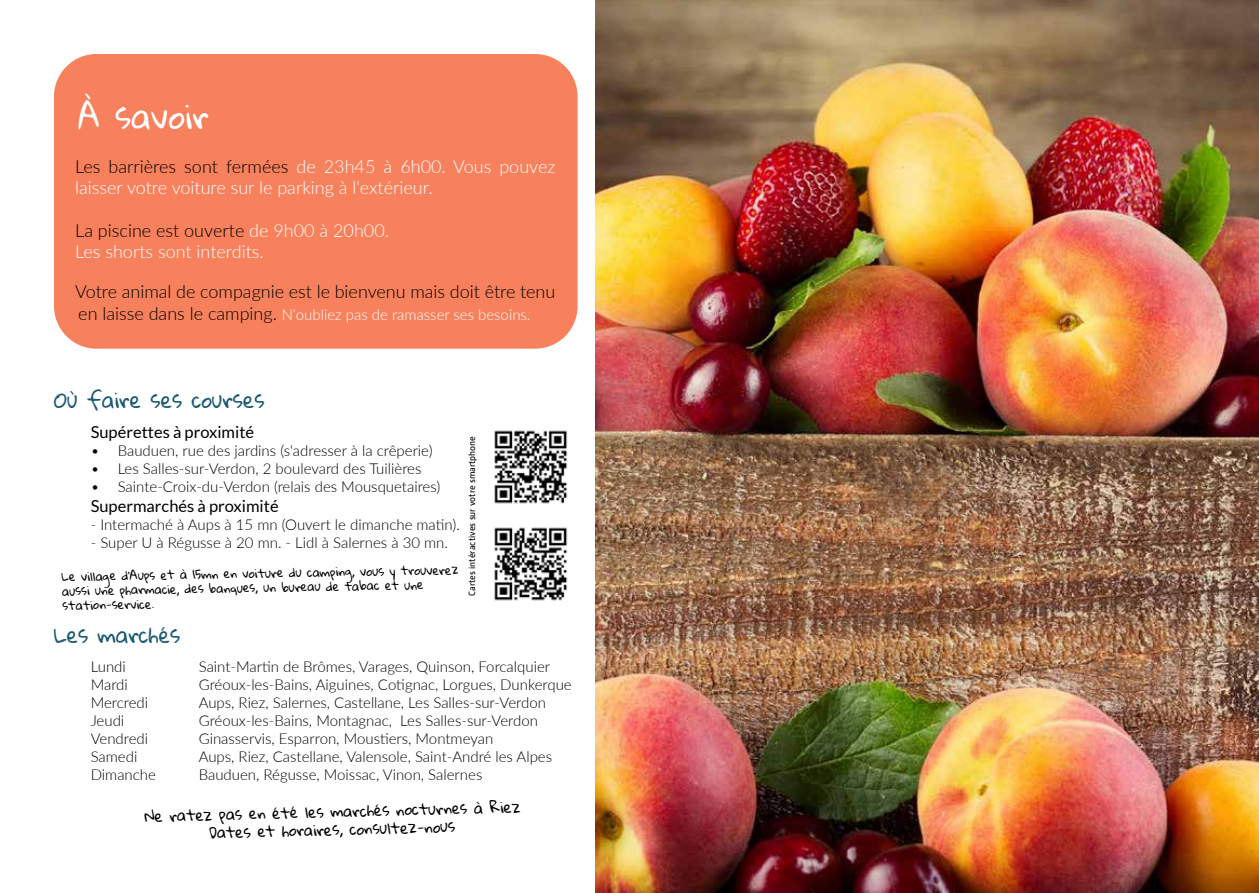
<style>
.page{position:relative;width:1259px;height:893px;background:#fff}
.page>*{position:absolute;margin:0;border:0;box-sizing:border-box;transform-origin:0 0}
.t1{font:33px "Gloria Hallelujah";color:#fff}
.t2{font:21px "Gloria Hallelujah";color:#1d5a73}
.t3{font:300 18px/21.6px "Lato";color:#fff}
.t4{font:300 18px "Lato";color:#000}
.t5{font:16.5px "Lato";color:#000}
.t6{font:300 15px "Lato";color:#000}
.t7{font:15px/18px "Gloria Hallelujah";color:#000;text-align:center}
.t8{font:300 15px "Lato";color:#fff}
.t9{font:12px/14.4px "Gloria Hallelujah";color:#000}
.t10{font:9px "Alwyn New Rounded";color:#000}
.s1{color:#000}
.s2{font-size:18px;color:#000}
</style>
<div class="page">
<div style="left:54px;top:54px;width:523px;height:295px;background:#f6815c;border-radius:43px"></div>
<img style="left:494px;top:430px;width:74px;height:74px">
<img style="left:494px;top:527px;width:74px;height:74px">
<img style="left:595px;top:0;width:664px;height:893px">
<h1 class="t1" style="left:78px;top:99px;width:132px">À savoir</h1>
<p class="t3" style="left:75px;top:155px;width:481px"><span class="s1">Les barrières sont fermées</span> de 23h45 à 6h00. Vous pouvez laisser votre voiture sur le parking à l‘extérieur.</p>
<p class="t3" style="left:75px;top:220px;width:315px;line-height:21px"><span class="s1">La piscine est ouverte</span> de 9h00 à 20h00.<br>Les shorts sont interdits.</p>
<p class="t4" style="left:75px;top:279px;width:481px">Votre animal de compagnie est le bienvenu mais doit être tenu</p>
<p class="t8" style="left:78px;top:304px;width:454px"><span class="s2">en laisse dans le camping.</span> N‘oubliez pas de ramasser ses besoins.</p>
<h2 class="t2" style="left:54px;top:388px;width:212px">Où faire ses courses</h2>
<p class="t5" style="left:91px;top:423px;width:165px">Supérettes à proximité</p>
<p class="t6" style="left:91px;top:440px;width:343px">• Bauduen, rue des jardins (s‘adresser à la crêperie)</p>
<p class="t6" style="left:91px;top:458px;width:332px">• Les Salles-sur-Verdon, 2 boulevard des Tuilières</p>
<p class="t6" style="left:91px;top:476px;width:351px">• Sainte-Croix-du-Verdon (relais des Mousquetaires)</p>
<p class="t5" style="left:91px;top:497px;width:189px">Supermarchés à proximité</p>
<p class="t6" style="left:91px;top:514px;width:371px">- Intermaché à Aups à 15 mn (Ouvert le dimanche matin).</p>
<p class="t6" style="left:91px;top:532px;width:359px">- Super U à Régusse à 20 mn. - Lidl à Salernes à 30 mn.</p>
<p class="t9" style="left:62px;top:570px;width:398px;rotate:-1deg">Le village d’Aups et à 15mn en voiture du camping, vous y trouverez aussi une pharmacie, des banques, un bureau de tabac et une station-service.</p>
<p class="t10" style="left:467px;top:596px;width:161px;rotate:-90deg">Cartes intéractives sur votre smartphone</p>
<h2 class="t2" style="left:54px;top:623px;width:128px">Les marchés</h2>
<p class="t6" style="left:91px;top:656px;width:37px">Lundi</p>
<p class="t6" style="left:199px;top:656px;width:353px">Saint-Martin de Brômes, Varages, Quinson, Forcalquier</p>
<p class="t6" style="left:91px;top:674px;width:39px">Mardi</p>
<p class="t6" style="left:199px;top:674px;width:374px">Gréoux-les-Bains, Aiguines, Cotignac, Lorgues, Dunkerque</p>
<p class="t6" style="left:91px;top:692px;width:59px">Mercredi</p>
<p class="t6" style="left:199px;top:692px;width:349px">Aups, Riez, Salernes, Castellane, Les Salles-sur-Verdon</p>
<p class="t6" style="left:91px;top:710px;width:35px">Jeudi</p>
<p class="t6" style="left:199px;top:710px;width:341px">Gréoux-les-Bains, Montagnac, Les Salles-sur-Verdon</p>
<p class="t6" style="left:91px;top:728px;width:59px">Vendredi</p>
<p class="t6" style="left:199px;top:728px;width:296px">Ginasservis, Esparron, Moustiers, Montmeyan</p>
<p class="t6" style="left:91px;top:746px;width:48px">Samedi</p>
<p class="t6" style="left:199px;top:746px;width:355px">Aups, Riez, Castellane, Valensole, Saint-André les Alpes</p>
<p class="t6" style="left:91px;top:764px;width:67px">Dimanche</p>
<p class="t6" style="left:199px;top:764px;width:285px">Bauduen, Régusse, Moissac, Vinon, Salernes</p>
<p class="t7" style="left:144px;top:810px;width:377px;rotate:-2deg">Ne ratez pas en été les marchés nocturnes à Riez<br>Dates et horaires, consultez-nous</p>
</div>
